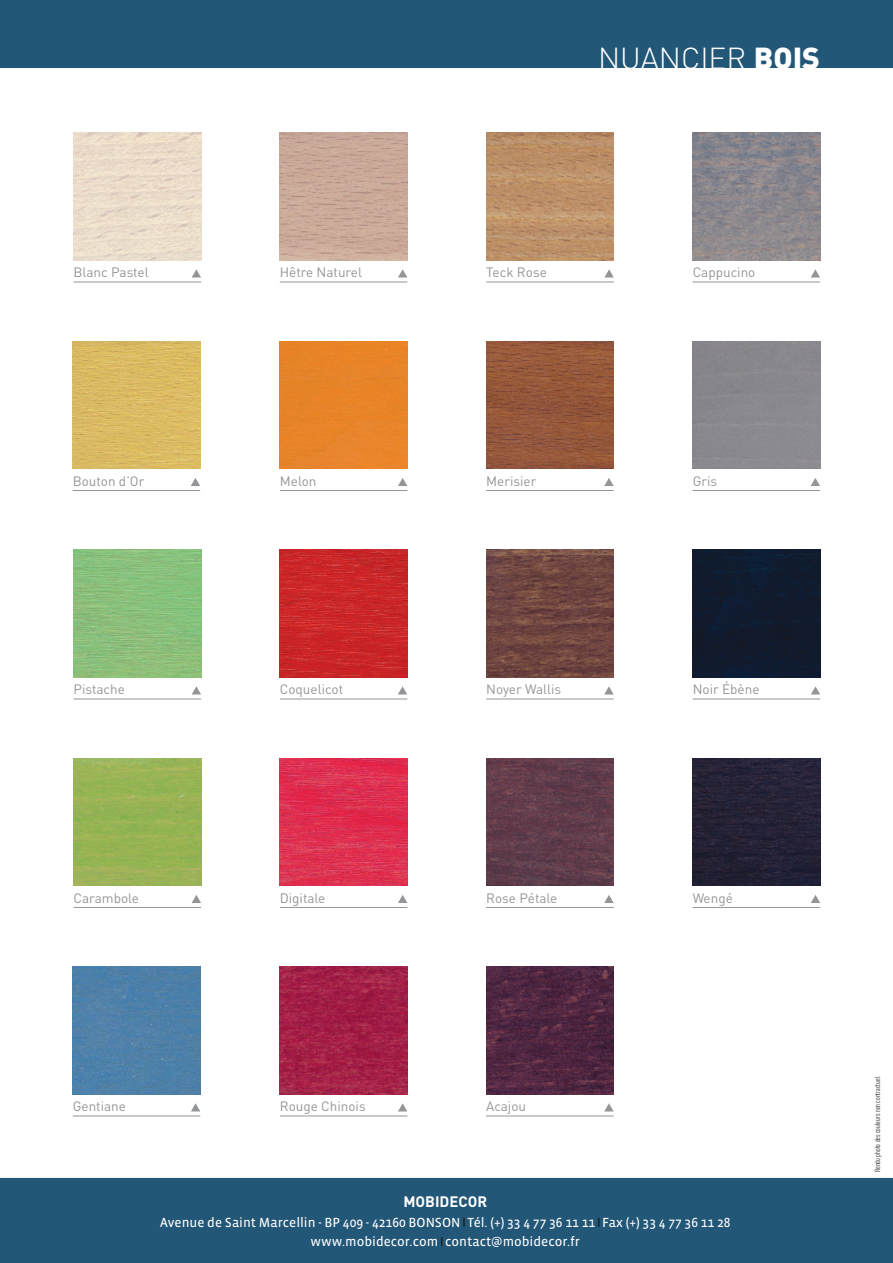
<style>
.page{position:relative;width:893px;height:1263px;background:#fff}
.page>*{position:absolute;margin:0;border:0;box-sizing:border-box;transform-origin:0 0}
.t1{font:300 30px "DIN";color:#fff}
.t2{font:700 15px "DIN";color:#fff}
.t3{font:13.5px "DIN";color:#939598}
.t4{font:13.5px "Vista Sans Reg";color:#fff}
.t5{font:7.5px "DIN Cond";color:#231f20}
.s1{font-weight:900}
</style>
<div class="page">
<div style="left:0;top:1178px;width:893px;height:85px;background:#235777"></div>
<div style="left:0;top:0;width:893px;height:68px;background:#235777"></div>
<img style="left:73px;top:341px;width:127px;height:128px">
<hr style="left:73px;top:490px;width:127px;height:1px;background:#939598">
<svg style="left:191px;top:478px;width:9px;height:8px"></svg>
<div style="left:280px;top:341px;width:127px;height:128px;background:#e88428"></div>
<hr style="left:280px;top:490px;width:127px;height:1px;background:#939598">
<svg style="left:398px;top:478px;width:9px;height:8px"></svg>
<img style="left:74px;top:550px;width:127px;height:127px">
<hr style="left:74px;top:699px;width:127px;height:1px;background:#939598">
<svg style="left:192px;top:686px;width:9px;height:8px"></svg>
<img style="left:280px;top:758px;width:127px;height:128px">
<hr style="left:280px;top:907px;width:127px;height:1px;background:#939598">
<svg style="left:398px;top:895px;width:9px;height:8px"></svg>
<img style="left:280px;top:550px;width:127px;height:127px">
<hr style="left:280px;top:699px;width:127px;height:1px;background:#939598">
<svg style="left:398px;top:686px;width:9px;height:8px"></svg>
<img style="left:74px;top:133px;width:127px;height:127px">
<hr style="left:74px;top:282px;width:127px;height:1px;background:#939598">
<svg style="left:192px;top:269px;width:9px;height:8px"></svg>
<img style="left:73px;top:967px;width:127px;height:127px">
<hr style="left:73px;top:1115px;width:127px;height:1px;background:#939598">
<svg style="left:191px;top:1103px;width:9px;height:8px"></svg>
<img style="left:486px;top:967px;width:128px;height:127px">
<hr style="left:486px;top:1115px;width:128px;height:1px;background:#939598">
<svg style="left:604px;top:1103px;width:10px;height:8px"></svg>
<img style="left:693px;top:133px;width:127px;height:127px">
<hr style="left:693px;top:282px;width:127px;height:1px;background:#939598">
<svg style="left:811px;top:269px;width:9px;height:8px"></svg>
<img style="left:693px;top:550px;width:127px;height:127px">
<hr style="left:693px;top:699px;width:127px;height:1px;background:#939598">
<svg style="left:811px;top:686px;width:9px;height:8px"></svg>
<img style="left:74px;top:758px;width:127px;height:128px">
<hr style="left:74px;top:907px;width:127px;height:1px;background:#939598">
<svg style="left:192px;top:895px;width:9px;height:8px"></svg>
<img style="left:280px;top:133px;width:127px;height:127px">
<hr style="left:280px;top:282px;width:127px;height:1px;background:#939598">
<svg style="left:398px;top:269px;width:9px;height:8px"></svg>
<img style="left:486px;top:758px;width:128px;height:128px">
<hr style="left:486px;top:907px;width:128px;height:1px;background:#939598">
<svg style="left:604px;top:895px;width:10px;height:8px"></svg>
<img style="left:486px;top:550px;width:128px;height:127px">
<hr style="left:486px;top:699px;width:128px;height:1px;background:#939598">
<svg style="left:604px;top:686px;width:10px;height:8px"></svg>
<img style="left:280px;top:967px;width:127px;height:127px">
<hr style="left:280px;top:1115px;width:127px;height:1px;background:#939598">
<svg style="left:398px;top:1103px;width:9px;height:8px"></svg>
<img style="left:693px;top:758px;width:127px;height:128px">
<hr style="left:693px;top:907px;width:127px;height:1px;background:#939598">
<svg style="left:811px;top:895px;width:9px;height:8px"></svg>
<img style="left:486px;top:341px;width:128px;height:128px">
<hr style="left:486px;top:490px;width:128px;height:1px;background:#939598">
<svg style="left:604px;top:478px;width:10px;height:8px"></svg>
<img style="left:486px;top:133px;width:128px;height:127px">
<hr style="left:486px;top:282px;width:128px;height:1px;background:#939598">
<svg style="left:604px;top:269px;width:10px;height:8px"></svg>
<svg style="left:463px;top:1218px;width:2px;height:8px"></svg>
<hr style="left:693px;top:490px;width:127px;height:1px;background:#939598">
<svg style="left:811px;top:478px;width:9px;height:8px"></svg>
<p class="t1" style="left:598px;top:39px;width:224px">NUANCIER <span class="s1">BOIS</span></p>
<p class="t3" style="left:74px;top:264px;width:77px">Blanc Pastel</p>
<p class="t3" style="left:280px;top:264px;width:84px">Hêtre Naturel</p>
<p class="t3" style="left:486px;top:264px;width:62px">Teck Rose</p>
<p class="t3" style="left:693px;top:264px;width:64px">Cappucino</p>
<p class="t3" style="left:73px;top:473px;width:73px">Bouton d’Or</p>
<p class="t3" style="left:280px;top:473px;width:38px">Melon</p>
<p class="t3" style="left:486px;top:473px;width:52px">Merisier</p>
<p class="t3" style="left:693px;top:473px;width:26px">Gris</p>
<p class="t3" style="left:74px;top:681px;width:53px">Pistache</p>
<p class="t3" style="left:280px;top:681px;width:65px">Coquelicot</p>
<p class="t3" style="left:486px;top:681px;width:77px">Noyer Wallis</p>
<p class="t3" style="left:693px;top:681px;width:68px">Noir Ébène</p>
<p class="t3" style="left:74px;top:889px;width:67px">Carambole</p>
<p class="t3" style="left:280px;top:889px;width:47px">Digitale</p>
<p class="t3" style="left:486px;top:889px;width:73px">Rose Pétale</p>
<p class="t3" style="left:693px;top:889px;width:42px">Wengé</p>
<p class="t3" style="left:73px;top:1098px;width:55px">Gentiane</p>
<p class="t3" style="left:486px;top:1098px;width:41px">Acajou</p>
<p class="t3" style="left:280px;top:1098px;width:87px">Rouge Chinois</p>
<p class="t2" style="left:403px;top:1192px;width:85px">MOBIDECOR</p>
<p class="t4" style="left:160px;top:1215px;width:572px">Avenue de Saint Marcellin - BP 409 - 42160 BONSON Tél. (+) 33 4 77 36 11 11 Fax (+) 33 4 77 36 11 28</p>
<p class="t4" style="left:311px;top:1234px;width:271px">www.mobidecor.com contact@mobidecor.fr</p>
<p class="t5" style="left:873px;top:1172px;width:97px;rotate:-90deg">Rendu photo des couleurs non contractuel</p>
</div>
